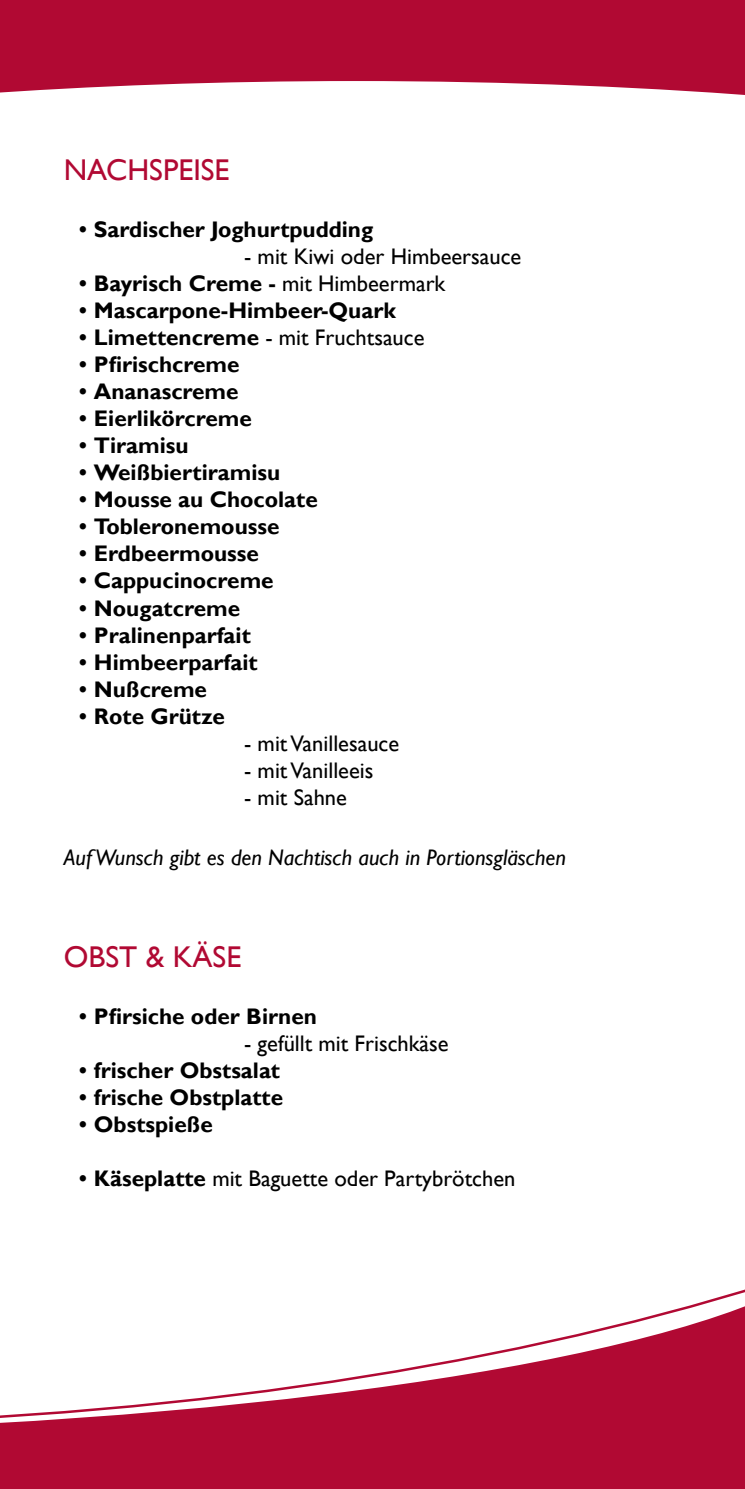
<style>
.page{position:relative;width:745px;height:1489px;background:#fff}
.page>*{position:absolute;margin:0;border:0;box-sizing:border-box;transform-origin:0 0}
.t1{font:30px "Gill Sans";color:#b10933}
.t2{font:700 22.5px "Gill Sans";color:#000}
.t3{font:22.5px "Gill Sans";color:#000}
.t4{font:italic 22.5px "Gill Sans";color:#000}
.s1{font-family:"Franklin Gothic";font-weight:400}
.s2{font-weight:400}
.s3{font-family:"Franklin Gothic"}
.s4{font-weight:700}
</style>
<div class="page">
<svg style="left:0;top:0;width:744px;height:95px;background:#b92247"></svg>
<div style="left:0;top:1440px;width:744px;height:48px;background:#b10933"></div>
<svg style="left:0;top:1290px;width:744px;height:150px"></svg>
<h1 class="t1" style="left:64px;top:153px;width:167px">NACHSPEISE</h1>
<p class="t2" style="left:75px;top:216px;width:299px"><span class="s1">•</span>Sardischer Joghurtpudding</p>
<p class="t3" style="left:244px;top:244px;width:278px">- mit Kiwi oder Himbeersauce</p>
<p class="t2" style="left:75px;top:270px;width:371px"><span class="s1">•</span>Bayrisch Creme - <span class="s2">mit Himbeermark</span></p>
<p class="t2" style="left:75px;top:297px;width:321px"><span class="s1">•</span> Mascarpone-Himbeer-Quark</p>
<p class="t3" style="left:75px;top:325px;width:350px"><span class="s3">•</span><span class="s4">Limettencreme</span> - mit Fruchtsauce</p>
<p class="t2" style="left:75px;top:351px;width:165px"><span class="s1">•</span>Pfirischcreme</p>
<p class="t2" style="left:75px;top:378px;width:164px"><span class="s1">•</span>Ananascreme</p>
<p class="t2" style="left:75px;top:405px;width:178px"><span class="s1">•</span>Eierlikörcreme</p>
<p class="t2" style="left:75px;top:432px;width:115px"><span class="s1">•</span> Tiramisu</p>
<p class="t2" style="left:75px;top:459px;width:206px"><span class="s1">•</span>Weißbiertiramisu</p>
<p class="t2" style="left:75px;top:486px;width:243px"><span class="s1">•</span> Mousse au Chocolate</p>
<p class="t2" style="left:75px;top:513px;width:205px"><span class="s1">•</span> Tobleronemousse</p>
<p class="t2" style="left:75px;top:540px;width:185px"><span class="s1">•</span>Erdbeermousse</p>
<p class="t2" style="left:75px;top:567px;width:199px"><span class="s1">•</span>Cappucinocreme</p>
<p class="t2" style="left:75px;top:594px;width:166px"><span class="s1">•</span> Nougatcreme</p>
<p class="t2" style="left:75px;top:621px;width:177px"><span class="s1">•</span>Pralinenparfait</p>
<p class="t2" style="left:75px;top:648px;width:183px"><span class="s1">•</span> Himbeerparfait</p>
<p class="t2" style="left:75px;top:675px;width:133px"><span class="s1">•</span> Nußcreme</p>
<p class="t2" style="left:75px;top:702px;width:151px"><span class="s1">•</span>Rote Grütze</p>
<p class="t3" style="left:244px;top:730px;width:156px">- mit Vanillesauce</p>
<p class="t3" style="left:244px;top:757px;width:131px">- mit Vanilleeis</p>
<p class="t3" style="left:244px;top:784px;width:104px">- mit Sahne</p>
<p class="t4" style="left:64px;top:843px;width:503px">Auf Wunsch gibt es den Nachtisch auch in Portionsgläschen</p>
<h1 class="t1" style="left:64px;top:939px;width:179px">OBST &amp; KÄSE</h1>
<p class="t2" style="left:75px;top:1002px;width:243px"><span class="s1">•</span>Pfirsiche oder Birnen</p>
<p class="t3" style="left:244px;top:1030px;width:206px">- gefüllt mit Frischkäse</p>
<p class="t2" style="left:75px;top:1056px;width:206px"><span class="s1">•</span>frischer Obstsalat</p>
<p class="t2" style="left:75px;top:1083px;width:209px"><span class="s1">•</span>frische Obstplatte</p>
<p class="t2" style="left:75px;top:1110px;width:139px"><span class="s1">•</span> Obstspieße</p>
<p class="t3" style="left:76px;top:1165px;width:441px"><span class="s3">•</span> <span class="s4">Käseplatte</span> mit Baguette oder Partybrötchen</p>
</div>
